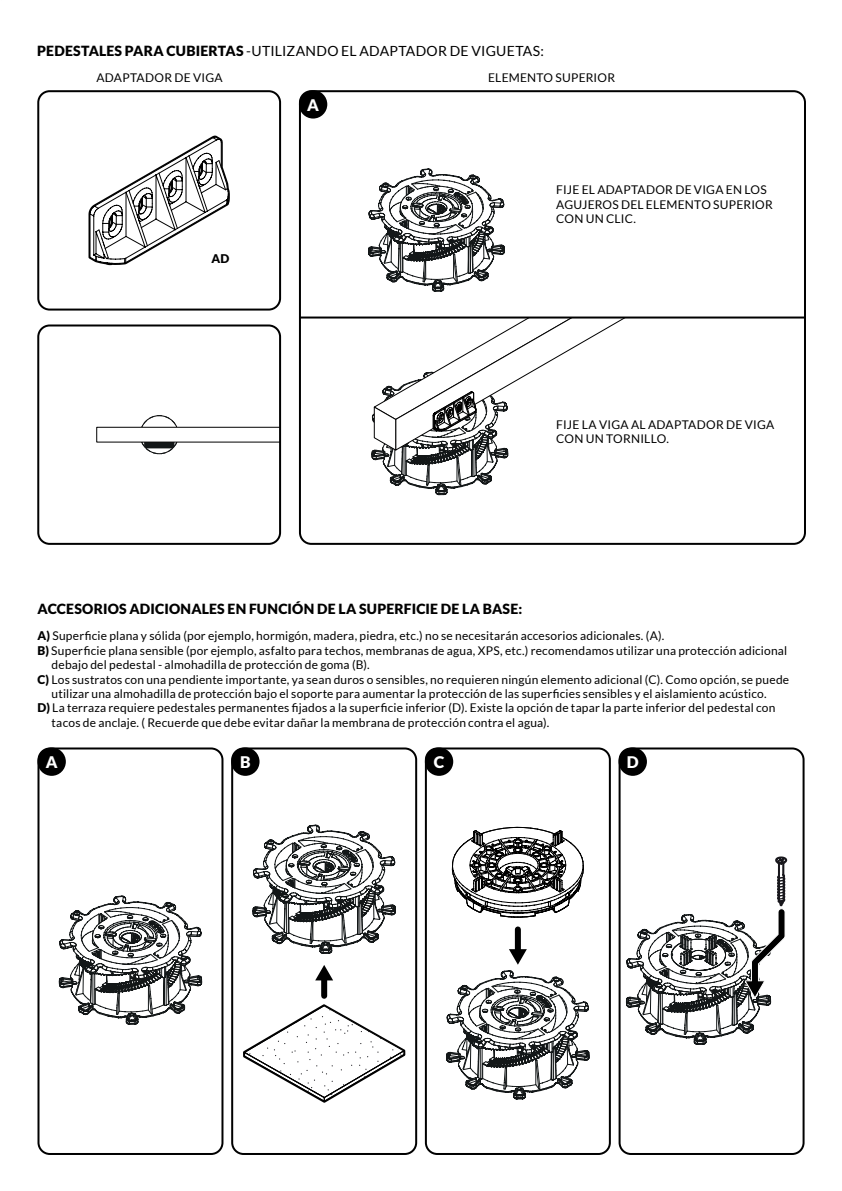
<style>
.page{position:relative;width:842px;height:1191px;background:#fff}
.page>*{position:absolute;margin:0;border:0;box-sizing:border-box;transform-origin:0 0}
.t1{font:900 16px "Lato";color:#fff}
.t2{font:14px "Lato";letter-spacing:.02em;color:#000}
.t3{font:900 14px "Lato";letter-spacing:.015em;color:#000}
.t4{font:12px/14.4px "Lato";letter-spacing:.015em;color:#000}
.t5{font:900 12px "Lato";color:#000}
.s1{font-weight:900}
</style>
<div class="page">
<svg style="left:59px;top:895px;width:143px;height:130px"></svg>
<div style="left:37px;top:747px;width:186px;height:408px;border:2px solid #000;border-radius:11px"></div>
<svg style="left:243px;top:1004px;width:162px;height:98px"></svg>
<div style="left:321px;top:977px;width:6px;height:18px;background:#000"></div>
<svg style="left:315px;top:965px;width:18px;height:15px"></svg>
<svg style="left:252px;top:824px;width:144px;height:130px"></svg>
<div style="left:231px;top:747px;width:186px;height:408px;border:2px solid #000;border-radius:11px"></div>
<div style="left:515px;top:929px;width:6px;height:22px;background:#000"></div>
<svg style="left:509px;top:949px;width:18px;height:15px"></svg>
<svg style="left:452px;top:827px;width:132px;height:90px"></svg>
<svg style="left:446px;top:970px;width:144px;height:129px"></svg>
<div style="left:425px;top:747px;width:186px;height:408px;border:2px solid #000;border-radius:11px"></div>
<svg style="left:626px;top:856px;width:161px;height:189px"></svg>
<div style="left:619px;top:747px;width:185px;height:408px;border:2px solid #000;border-radius:11px"></div>
<div style="left:619px;top:747px;width:28px;height:29px;background:#000;border-radius:50%"></div>
<div style="left:425px;top:747px;width:28px;height:29px;background:#000;border-radius:50%"></div>
<div style="left:37px;top:747px;width:29px;height:29px;background:#000;border-radius:50%"></div>
<div style="left:231px;top:747px;width:29px;height:29px;background:#000;border-radius:50%"></div>
<hr style="left:300px;top:316px;width:505px;height:2px;background:#000">
<svg style="left:368px;top:168px;width:266px;height:327px"></svg>
<div style="left:299px;top:90px;width:507px;height:455px;border:2px solid #000;border-radius:11px"></div>
<svg style="left:140px;top:415px;width:38px;height:39px"></svg>
<div style="left:140px;top:415px;width:39px;height:39px;border:1px dashed #131718;border-radius:50%"></div>
<svg style="left:96px;top:427px;width:182px;height:21px"></svg>
<div style="left:37px;top:324px;width:244px;height:221px;border:2px solid #000;border-radius:11px"></div>
<svg style="left:89px;top:136px;width:141px;height:129px"></svg>
<div style="left:37px;top:90px;width:244px;height:220px;border:2px solid #000;border-radius:11px"></div>
<div style="left:299px;top:90px;width:28px;height:29px;background:#000;border-radius:50%"></div>
<p class="t2" style="left:37px;top:43px;width:508px"><span class="s1">PEDESTALES PARA CUBIERTAS</span> -UTILIZANDO EL ADAPTADOR DE VIGUETAS:</p>
<p class="t4" style="left:96px;top:70px;width:128px">ADAPTADOR DE VIGA</p>
<p class="t4" style="left:488px;top:70px;width:128px">ELEMENTO SUPERIOR</p>
<p class="t5" style="left:211px;top:252px;width:19px">AD</p>
<h1 class="t1" style="left:307px;top:96px;width:13px">A</h1>
<p class="t4" style="left:556px;top:183px;width:218px">FIJE EL ADAPTADOR DE VIGA EN LOS<br>AGUJEROS DEL ELEMENTO SUPERIOR<br>CON UN CLIC.</p>
<p class="t4" style="left:556px;top:417px;width:220px">FIJE LA VIGA AL ADAPTADOR DE VIGA<br>CON UN TORNILLO.</p>
<p class="t3" style="left:38px;top:601px;width:486px">ACCESORIOS ADICIONALES EN FUNCIÓN DE LA SUPERFICIE DE LA BASE:</p>
<p class="t4" style="left:37px;top:628px;width:629px"><span class="s1">A)</span> Superficie plana y sólida (por ejemplo, hormigón, madera, piedra, etc.) no se necesitarán accesorios adicionales. (A).</p>
<p class="t4" style="left:37px;top:643px;width:751px"><span class="s1">B)</span> Superficie plana sensible (por ejemplo, asfalto para techos, membranas de agua, XPS, etc.) recomendamos utilizar una protección adicional</p>
<p class="t4" style="left:52px;top:657px;width:320px">debajo del pedestal - almohadilla de protección de goma (B).</p>
<p class="t4" style="left:37px;top:672px;width:753px"><span class="s1">C)</span> Los sustratos con una pendiente importante, ya sean duros o sensibles, no requieren ningún elemento adicional (C). Como opción, se puede</p>
<p class="t4" style="left:52px;top:686px;width:717px">utilizar una almohadilla de protección bajo el soporte para aumentar la protección de las superficies sensibles y el aislamiento acústico.</p>
<p class="t4" style="left:37px;top:700px;width:739px"><span class="s1">D)</span> La terraza requiere pedestales permanentes fijados a la superficie inferior (D). Existe la opción de tapar la parte inferior del pedestal con</p>
<p class="t4" style="left:52px;top:715px;width:499px">tacos de anclaje. ( Recuerde que debe evitar dañar la membrana de protección contra el agua).</p>
<h1 class="t1" style="left:46px;top:753px;width:13px">A</h1>
<h1 class="t1" style="left:240px;top:753px;width:12px">B</h1>
<h1 class="t1" style="left:434px;top:753px;width:12px">C</h1>
<h1 class="t1" style="left:627px;top:753px;width:13px">D</h1>
</div>
